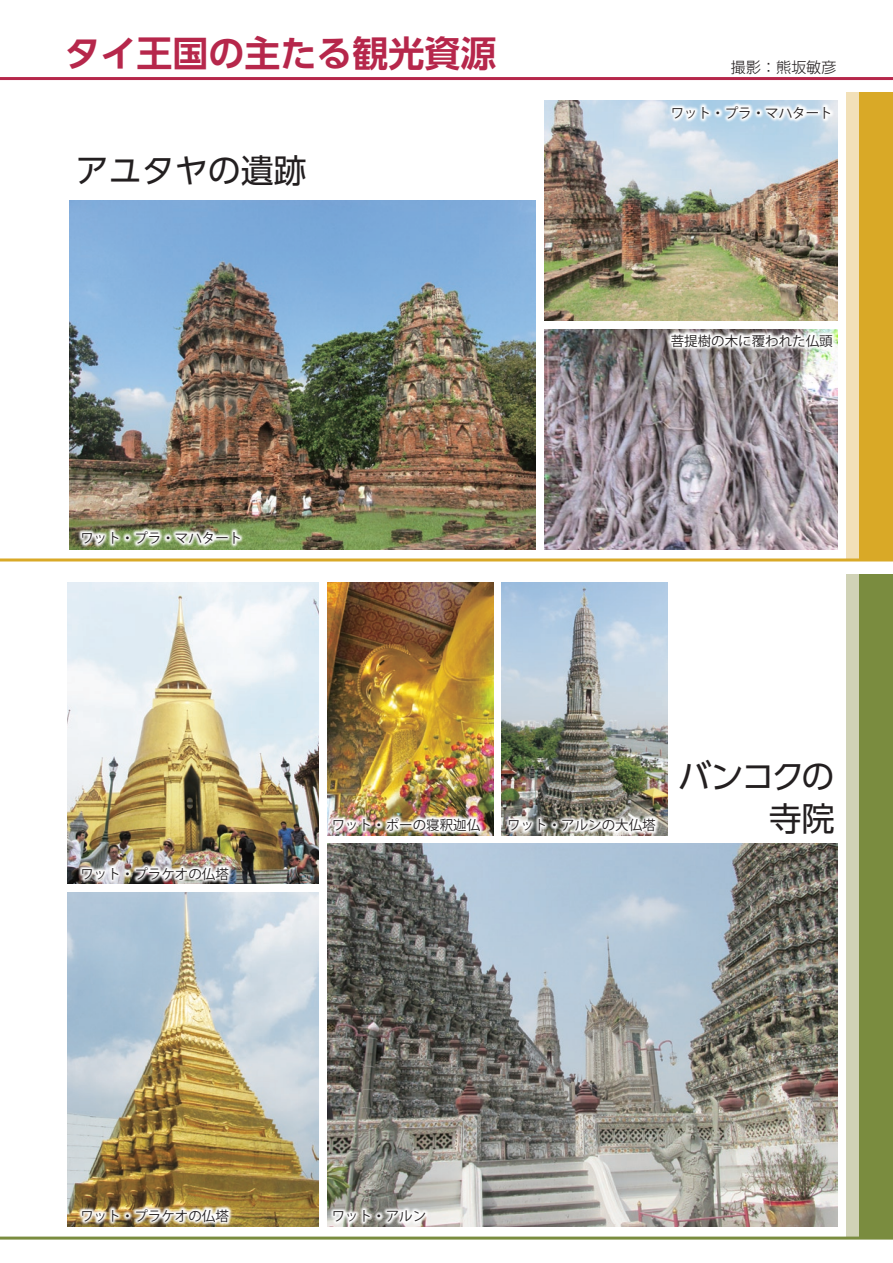
<style>
.page{position:relative;width:893px;height:1263px;background:#fff}
.page>*{position:absolute;margin:0;border:0;box-sizing:border-box;transform-origin:0 0}
.t1{font:700 36px "UD Shin Go Pro De";color:#b6274b}
.t2{font:33px/42px "UD Shin Go Pro";color:#231f20;text-align:right}
.t3{font:300 15px "UD Shin Go Pro";letter-spacing:.015em;color:#231f20}
.t4{font:13.5px "Koz Go Pro";color:#231f20}
</style>
<div class="page">
<div style="left:859px;top:92px;width:34px;height:468px;background:#d9a927"></div>
<div style="left:846px;top:92px;width:13px;height:468px;background:#f2e0b8"></div>
<div style="left:859px;top:575px;width:34px;height:663px;background:#7a8c3f"></div>
<div style="left:846px;top:575px;width:13px;height:663px;background:#d0d2b6"></div>
<img style="left:70px;top:200px;width:465px;height:349px">
<hr style="left:0;top:558px;width:893px;height:3px;background:#d9a927">
<hr style="left:0;top:1236px;width:893px;height:3px;background:#7a8c3f">
<hr style="left:0;top:77px;width:893px;height:3px;background:#b6274b">
<img style="left:544px;top:101px;width:293px;height:220px">
<img style="left:544px;top:329px;width:293px;height:220px">
<img style="left:68px;top:892px;width:251px;height:259px">
<img style="left:68px;top:582px;width:251px;height:226px">
<img style="left:327px;top:582px;width:166px;height:178px">
<img style="left:502px;top:582px;width:165px;height:178px">
<img style="left:327px;top:844px;width:510px;height:382px">
<img style="left:24px;top:472px;width:275px;height:130px">
<img style="left:67px;top:808px;width:220px;height:177px">
<img style="left:275px;top:760px;width:176px;height:130px">
<img style="left:451px;top:760px;width:263px;height:130px">
<img style="left:24px;top:1150px;width:263px;height:90px">
<img style="left:275px;top:1151px;width:209px;height:89px">
<img style="left:614px;top:80px;width:275px;height:97px">
<img style="left:613px;top:276px;width:225px;height:129px">
<h1 class="t1" style="left:64px;top:24px;width:434px">タイ王国の主たる観光資源</h1>
<h2 class="t2" style="left:76px;top:148px;width:233px">アユタヤの遺跡</h2>
<p class="t4" style="left:80px;top:529px;width:163px">ワット・プラ・マハタート</p>
<p class="t3" style="left:731px;top:55px;width:107px">撮影：熊坂敏彦</p>
<p class="t4" style="left:671px;top:104px;width:163px">ワット・プラ・マハタート</p>
<p class="t4" style="left:671px;top:332px;width:163px">菩提樹の木に覆われた仏頭</p>
<p class="t4" style="left:80px;top:865px;width:150px">ワット・プラケオの仏塔</p>
<p class="t4" style="left:332px;top:816px;width:150px">ワット・ポーの寝釈迦仏</p>
<p class="t4" style="left:507px;top:816px;width:150px">ワット・アルンの大仏塔</p>
<h2 class="t2" style="left:678px;top:755px;width:158px">バンコクの寺院</h2>
<p class="t4" style="left:80px;top:1207px;width:150px">ワット・プラケオの仏塔</p>
<p class="t4" style="left:332px;top:1207px;width:96px">ワット・アルン</p>
</div>
